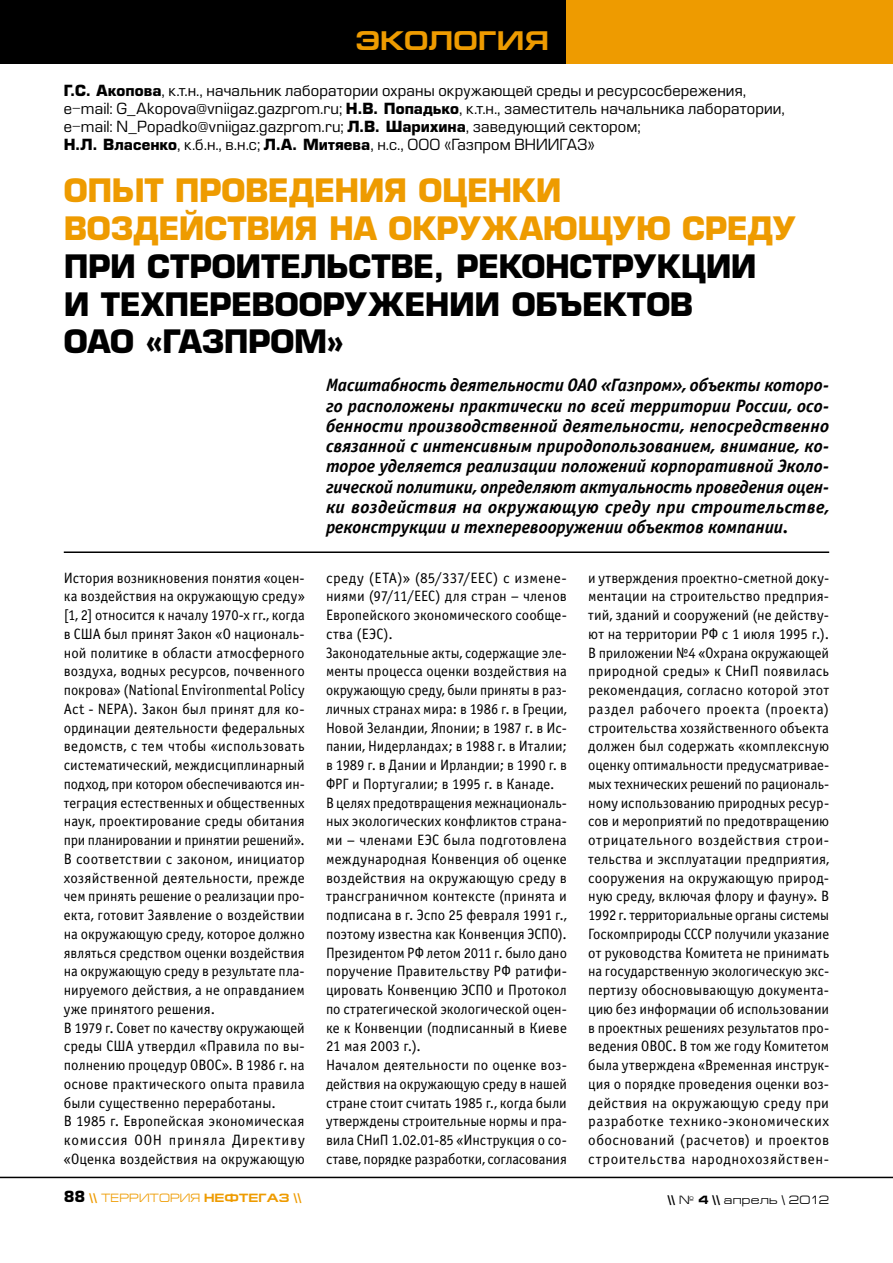
<style>
.page{position:relative;width:893px;height:1263px;background:#fff}
.page>*{position:absolute;margin:0;border:0;box-sizing:border-box;transform-origin:0 0}
.t1{font:700 31.5px/37.8px "Europe";letter-spacing:-.01em;color:#000}
.t2{font:700 31.5px/37.8px "Europe";letter-spacing:-.01em;color:#ee9b00}
.t3{font:700 27px "Europe Ext";letter-spacing:.005em;color:#ee9b00}
.t4{font:italic 700 18px/20.2px "Officina Sans C";letter-spacing:-.005em;color:#000;text-align:justify}
.t5{font:15px/18.8px "Officina Sans C";letter-spacing:.005em;color:#000}
.t6{font:500 15px/18px "Europe";letter-spacing:.01em;color:#000}
.t7{font:700 12px "Europe Ext";color:#ee9b00}
.t8{font:12px "Europe Ext";letter-spacing:.02em;color:#000}
.s1{font-weight:700}
.s2{font-family:"Europe";font-size:15px;color:#000}
.s3{font-weight:400}
</style>
<div class="page">
<div style="left:0;top:0;width:893px;height:64px;background:#ee9b00"></div>
<div style="left:0;top:0;width:566px;height:64px;background:#000"></div>
<hr style="left:0;top:1177px;width:893px;height:1px;background:#000">
<hr style="left:64px;top:551px;width:765px;height:2px;background:#000">
<h2 class="t3" style="left:355px;top:26px;width:195px">экология</h2>
<p class="t6" style="left:64px;top:83px;width:722px"><span class="s1">Г.С. Акопова</span>, к.т.н., начальник лаборатории охраны окружающей среды и ресурсосбережения, e-mail: G_Akopova@vniigaz.gazprom.ru; <span class="s1">Н.В. Попадько</span>, к.т.н., заместитель начальника лаборатории, e-mail: N_Popadko@vniigaz.gazprom.ru; <span class="s1">Л.В. Шарихина</span>, заведующий сектором;<br><span class="s1">Н.Л. Власенко</span>, к.б.н., в.н.с; <span class="s1">Л.А. Митяева</span>, н.с., ООО «Газпром ВНИИГАЗ»</p>
<h1 class="t2" style="left:64px;top:172px;width:734px">ОПЫТ ПРОВЕДЕНИЯ ОЦЕНКИ<br>ВОЗДЕЙСТВИЯ НА ОКРУЖАЮЩУЮ СРЕДУ</h1>
<h1 class="t1" style="left:64px;top:247px;width:695px">ПРИ СТРОИТЕЛЬСТВЕ, РЕКОНСТРУКЦИИ<br>И ТЕХПЕРЕВООРУЖЕНИИ ОБЪЕКТОВ<br>ОАО «ГАЗПРОМ»</h1>
<p class="t4" style="left:326px;top:375px;width:505px">Масштабность деятельности ОАО «Газпром», объекты которо&shy;го расположены практически по всей территории России, осо&shy;бенности производственной деятельности, непосредственно связанной с интенсивным природопользованием, внимание, ко&shy;торое уделяется реализации положений корпоративной Эколо&shy;гической политики, определяют актуальность проведения оцен&shy;ки воздействия на окружающую среду при строительстве, реконструкции и техперевооружении объектов компании.</p>
<p class="t5" style="left:64px;top:568px;width:242px">История возникновения понятия «оцен&shy;ка воздействия на окружающую среду» [1, 2] относится к началу 1970-х гг., когда в США был принят Закон «О националь&shy;ной политике в области атмосферного воздуха, водных ресурсов, почвенного покрова» (National Environmental Policy Act - NEPA). Закон был принят для ко&shy;ординации деятельности федеральных ведомств, с тем чтобы «использовать систематический, междисциплинарный подход, при котором обеспечиваются ин&shy;теграция естественных и общественных наук, проектирование среды обитания при планировании и принятии решений».<br>В соответствии с законом, инициатор хозяйственной деятельности, прежде чем принять решение о реализации про&shy;екта, готовит Заявление о воздействии на окружающую среду, которое должно являться средством оценки воздействия на окружающую среду в результате пла&shy;нируемого действия, а не оправданием уже принятого решения.<br>В 1979 г. Совет по качеству окружающей среды США утвердил «Правила по вы&shy;полнению процедур ОВОС». В 1986 г. на основе практического опыта правила были существенно переработаны.<br>В 1985 г. Европейская экономическая комиссия ООН приняла Директиву «Оценка воздействия на окружающую</p>
<p class="t5" style="left:326px;top:568px;width:243px">среду (ЕТА)» (85/337/ЕЕС) с измене&shy;ниями (97/11/ЕЕС) для стран – членов Европейского экономического сообще&shy;ства (ЕЭС).<br>Законодательные акты, содержащие эле&shy;менты процесса оценки воздействия на окружающую среду, были приняты в раз&shy;личных странах мира: в 1986 г. в Греции, Новой Зеландии, Японии; в 1987 г. в Ис&shy;пании, Нидерландах; в 1988 г. в Италии; в 1989 г. в Дании и Ирландии; в 1990 г. в ФРГ и Португалии; в 1995 г. в Канаде.<br>В целях предотвращения межнациональ&shy;ных экологических конфликтов страна&shy;ми – членами ЕЭС была подготовлена международная Конвенция об оценке воздействия на окружающую среду в трансграничном контексте (принята и подписана в г. Эспо 25 февраля 1991 г., поэтому известна как Конвенция ЭСПО).<br>Президентом РФ летом 2011 г. было дано поручение Правительству РФ ратифи&shy;цировать Конвенцию ЭСПО и Протокол по стратегической экологической оцен&shy;ке к Конвенции (подписанный в Киеве 21 мая 2003 г.).<br>Началом деятельности по оценке воз&shy;действия на окружающую среду в нашей стране стоит считать 1985 г., когда были утверждены строительные нормы и пра&shy;вила СНиП 1.02.01-85 «Инструкция о со&shy;ставе, порядке разработки, согласования</p>
<p class="t5" style="left:588px;top:568px;width:242px;text-align:justify">и утверждения проектно-сметной доку&shy;ментации на строительство предприя&shy;тий, зданий и сооружений (не действу&shy;ют на территории РФ с 1 июля 1995 г.).<br>В приложении №4 «Охрана окружающей природной среды» к СНиП появилась рекомендация, согласно которой этот раздел рабочего проекта (проекта) строительства хозяйственного объекта должен был содержать «комплексную оценку оптимальности предусматривае&shy;мых технических решений по рациональ&shy;ному использованию природных ресур&shy;сов и мероприятий по предотвращению отрицательного воздействия строи&shy;тельства и эксплуатации предприятия, сооружения на окружающую природ&shy;ную среду, включая флору и фауну». В 1992 г. территориальные органы системы Госкомприроды СССР получили указание от руководства Комитета не принимать на государственную экологическую экс&shy;пертизу обосновывающую документа&shy;цию без информации об использовании в проектных решениях результатов про&shy;ведения ОВОС. В том же году Комитетом была утверждена «Временная инструк&shy;ция о порядке проведения оценки воз&shy;действия на окружающую среду при разработке технико-экономических обоснований (расчетов) и проектов строительства народнохозяйствен-</p>
<p class="t7" style="left:64px;top:1191px;width:239px"><span class="s2">88</span> \\ <span class="s3">ТЕРРИТОРИЯ</span> НЕФТЕГАЗ \\</p>
<p class="t8" style="left:667px;top:1193px;width:163px"><span class="s1">\\</span> № <span class="s1">4 \\</span> апрель \ 2012</p>
</div>
